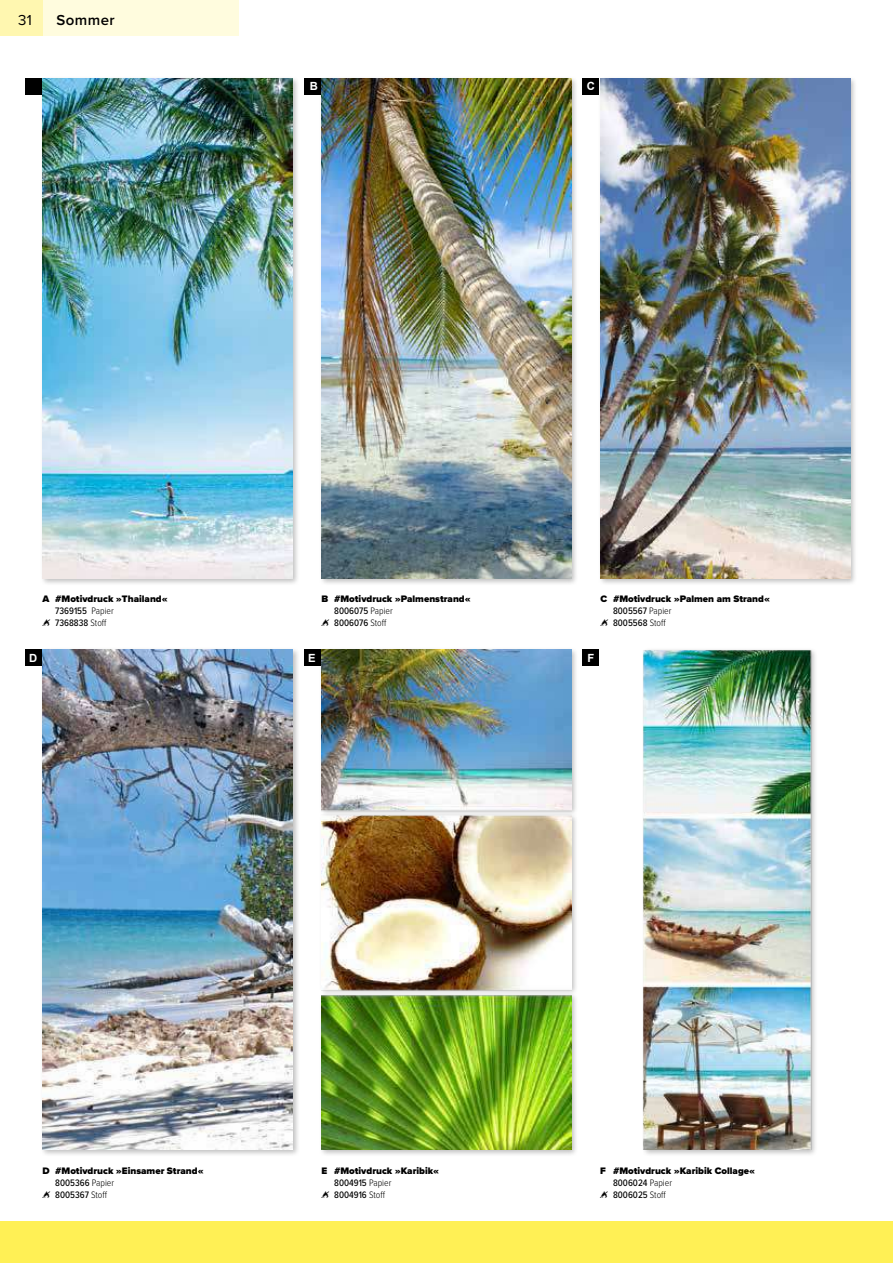
<style>
.page{position:relative;width:893px;height:1263px;background:#fff}
.page>*{position:absolute;margin:0;border:0;box-sizing:border-box;transform-origin:0 0}
.t1{font:600 15px "Proxima Nova";letter-spacing:.03em;color:#000}
.t2{font:15px "Proxima Nova";color:#000}
.t3{font:700 11.25px "Arial";color:#fff}
.t4{font:500 9.75px/11.9px "Proxima Nova Cond";color:#000}
.t5{font:900 9.75px "Proxima Nova";color:#000}
.s1{font-weight:300}
.s2{font-family:"abama Pi";font-weight:400}
</style>
<div class="page">
<div style="left:43px;top:0;width:196px;height:36px;background:#fffcde"></div>
<div style="left:0;top:0;width:43px;height:36px;background:#fff7b0"></div>
<div style="left:319px;top:76px;width:260px;height:510px;background:#000;opacity:.25"></div>
<img style="left:321px;top:78px;width:250px;height:500px">
<div style="left:319px;top:647px;width:260px;height:511px;background:#000;opacity:.25"></div>
<img style="left:321px;top:650px;width:250px;height:500px">
<div style="left:40px;top:76px;width:260px;height:510px;background:#000;opacity:.25"></div>
<img style="left:43px;top:78px;width:250px;height:500px">
<div style="left:40px;top:647px;width:260px;height:511px;background:#000;opacity:.25"></div>
<img style="left:43px;top:650px;width:250px;height:500px">
<div style="left:598px;top:76px;width:260px;height:510px;background:#000;opacity:.25"></div>
<img style="left:600px;top:78px;width:250px;height:500px">
<img style="left:643px;top:650px;width:172px;height:500px">
<div style="left:25px;top:78px;width:16px;height:16px;background:#000"></div>
<div style="left:304px;top:78px;width:16px;height:16px;background:#000"></div>
<div style="left:583px;top:78px;width:16px;height:16px;background:#000"></div>
<div style="left:25px;top:650px;width:16px;height:16px;background:#000"></div>
<div style="left:304px;top:650px;width:16px;height:16px;background:#000"></div>
<div style="left:583px;top:650px;width:16px;height:16px;background:#000"></div>
<div style="left:0;top:1221px;width:893px;height:42px;background:#fff055"></div>
<h1 class="t2" style="left:18px;top:9px;width:15px">31</h1>
<h1 class="t1" style="left:56px;top:9px;width:60px">Sommer</h1>
<p class="t3" style="left:310px;top:78px;width:10px">B</p>
<p class="t3" style="left:587px;top:78px;width:10px">C</p>
<p class="t5" style="left:43px;top:592px;width:127px">A #Motivdruck »Thailand«</p>
<p class="t4" style="left:43px;top:604px;width:73px;text-indent:13px">7369155 <span class="s1">Papier<br></span><span class="s2">F</span> 7368838 <span class="s1">Stoff</span></p>
<p class="t5" style="left:321px;top:592px;width:151px">B #Motivdruck »Palmenstrand«</p>
<p class="t4" style="left:321px;top:604px;width:73px;text-indent:13px">8006075 <span class="s1">Papier<br></span><span class="s2">F</span> 8006076 <span class="s1">Stoff</span></p>
<p class="t5" style="left:600px;top:592px;width:171px">C #Motivdruck »Palmen am Strand«</p>
<p class="t4" style="left:600px;top:604px;width:73px;text-indent:13px">8005567 <span class="s1">Papier<br></span><span class="s2">F</span> 8005568 <span class="s1">Stoff</span></p>
<p class="t3" style="left:29px;top:650px;width:10px">D</p>
<p class="t3" style="left:308px;top:650px;width:9px">E</p>
<p class="t3" style="left:587px;top:650px;width:8px">F</p>
<p class="t5" style="left:43px;top:1163px;width:163px">D #Motivdruck »Einsamer Strand«</p>
<p class="t4" style="left:43px;top:1176px;width:73px;text-indent:13px">8005366 <span class="s1">Papier<br></span><span class="s2">F</span> 8005367 <span class="s1">Stoff</span></p>
<p class="t5" style="left:321px;top:1163px;width:119px">E #Motivdruck »Karibik«</p>
<p class="t4" style="left:321px;top:1176px;width:71px;text-indent:13px">8004915 <span class="s1">Papier<br></span><span class="s2">F</span> 8004916 <span class="s1">Stoff</span></p>
<p class="t5" style="left:600px;top:1163px;width:156px">F #Motivdruck »Karibik Collage«</p>
<p class="t4" style="left:600px;top:1176px;width:73px;text-indent:13px">8006024 <span class="s1">Papier<br></span><span class="s2">F</span> 8006025 <span class="s1">Stoff</span></p>
</div>
